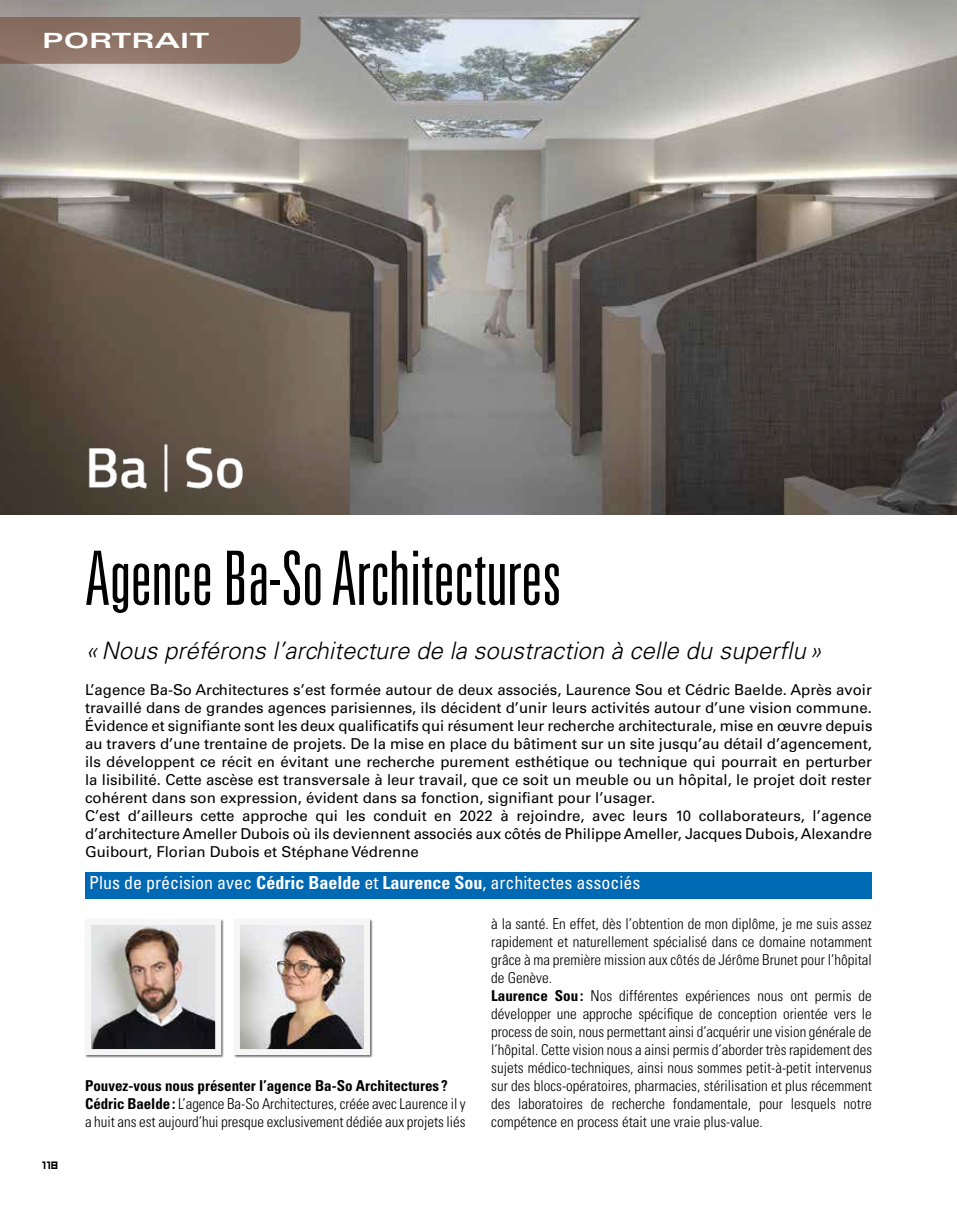
<style>
.page{position:relative;width:957px;height:1212px;background:#fff}
.page>*{position:absolute;margin:0;border:0;box-sizing:border-box;transform-origin:0 0}
.t1{font:300 ultra-condensed 75px "Univers LT Std";color:#000}
.t2{font:italic 300 24px "Univers LT Std";color:#000}
.t3{font:700 expanded 21px "Univers LT Std";color:#fff;scale:1.25 1}
.t4{font:condensed 18px "Univers LT Std";color:#fff}
.t5{font:15px/18px "Univers LT Std";color:#000}
.t6{font:300 condensed 15px/18px "Univers LT Std";color:#000}
.t7{font:12px "Hooge 0555";color:#000}
.s1{font-weight:700}
</style>
<div class="page">
<img style="left:0;top:0;width:957px;height:515px">
<img style="left:85px;top:396px;width:197px;height:98px">
<svg style="left:0;top:17px;width:300px;height:47px"></svg>
<div style="left:85px;top:872px;width:787px;height:27px;background:#0069b4"></div>
<div style="left:85px;top:918px;width:139px;height:140px;background:#000;opacity:.6"></div>
<img style="left:92px;top:926px;width:122px;height:122px">
<div style="left:85px;top:919px;width:136px;height:136px;border:6px solid #f6f6f6"></div>
<div style="left:234px;top:918px;width:139px;height:140px;background:#000;opacity:.6"></div>
<img style="left:241px;top:926px;width:122px;height:122px">
<div style="left:234px;top:919px;width:136px;height:136px;border:6px solid #f6f6f6"></div>
<h3 class="t3" style="left:42px;top:29px;width:135px">PORTRAIT</h3>
<h1 class="t1" style="left:85px;top:539px;width:478px">Agence Ba-So Architectures</h1>
<h2 class="t2" style="left:85px;top:636px;width:738px">«Nous préférons l’architecture de la soustraction à celle du superflu»</h2>
<p class="t5" style="left:85px;top:681px;width:789px">L’agence Ba-So Architectures s’est formée autour de deux associés, Laurence Sou et Cédric Baelde. Après avoir travaillé dans de grandes agences parisiennes, ils décident d’unir leurs activités autour d’une vision commune.<br>Évidence et signifiante sont les deux qualificatifs qui résument leur recherche architecturale, mise en œuvre depuis au travers d’une trentaine de projets. De la mise en place du bâtiment sur un site jusqu’au détail d’agencement, ils développent ce récit en évitant une recherche purement esthétique ou technique qui pourrait en perturber la lisibilité. Cette ascèse est transversale à leur travail, que ce soit un meuble ou un hôpital, le projet doit rester cohérent dans son expression, évident dans sa fonction, signifiant pour l’usager.<br>C’est d’ailleurs cette approche qui les conduit en 2022 à rejoindre, avec leurs 10 collaborateurs, l’agence d’architecture Ameller Dubois où ils deviennent associés aux côtés de Philippe Ameller, Jacques Dubois, Alexandre Guibourt, Florian Dubois et Stéphane Védrenne</p>
<p class="t4" style="left:89px;top:872px;width:552px">Plus de précision avec <span class="s1">Cédric Baelde</span> et <span class="s1">Laurence Sou</span>, architectes associés</p>
<p class="t7" style="left:43px;top:1157px;width:18px">118</p>
<p class="t6" style="left:85px;top:1076px;width:382px"><span class="s1">Pouvez-vous nous présenter l’agence Ba-So Architectures ?<br>Cédric Baelde:</span> L’agence Ba-So Architectures, créée avec Laurence il y a huit ans est aujourd’hui presque exclusivement dédiée aux projets liés</p>
<p class="t6" style="left:491px;top:914px;width:382px">à la santé. En effet, dès l’obtention de mon diplôme, je me suis assez rapidement et naturellement spécialisé dans ce domaine notamment grâce à ma première mission aux côtés de Jérôme Brunet pour l’hôpital de Genève.<br><span class="s1">Laurence Sou:</span> Nos différentes expériences nous ont permis de développer une approche spécifique de conception orientée vers le process de soin, nous permettant ainsi d’acquérir une vision générale de l’hôpital. Cette vision nous a ainsi permis d’aborder très rapidement des sujets médico-techniques, ainsi nous sommes petit-à-petit intervenus sur des blocs-opératoires, pharmacies, stérilisation et plus récemment des laboratoires de recherche fondamentale, pour lesquels notre compétence en process était une vraie plus-value.</p>
</div>
